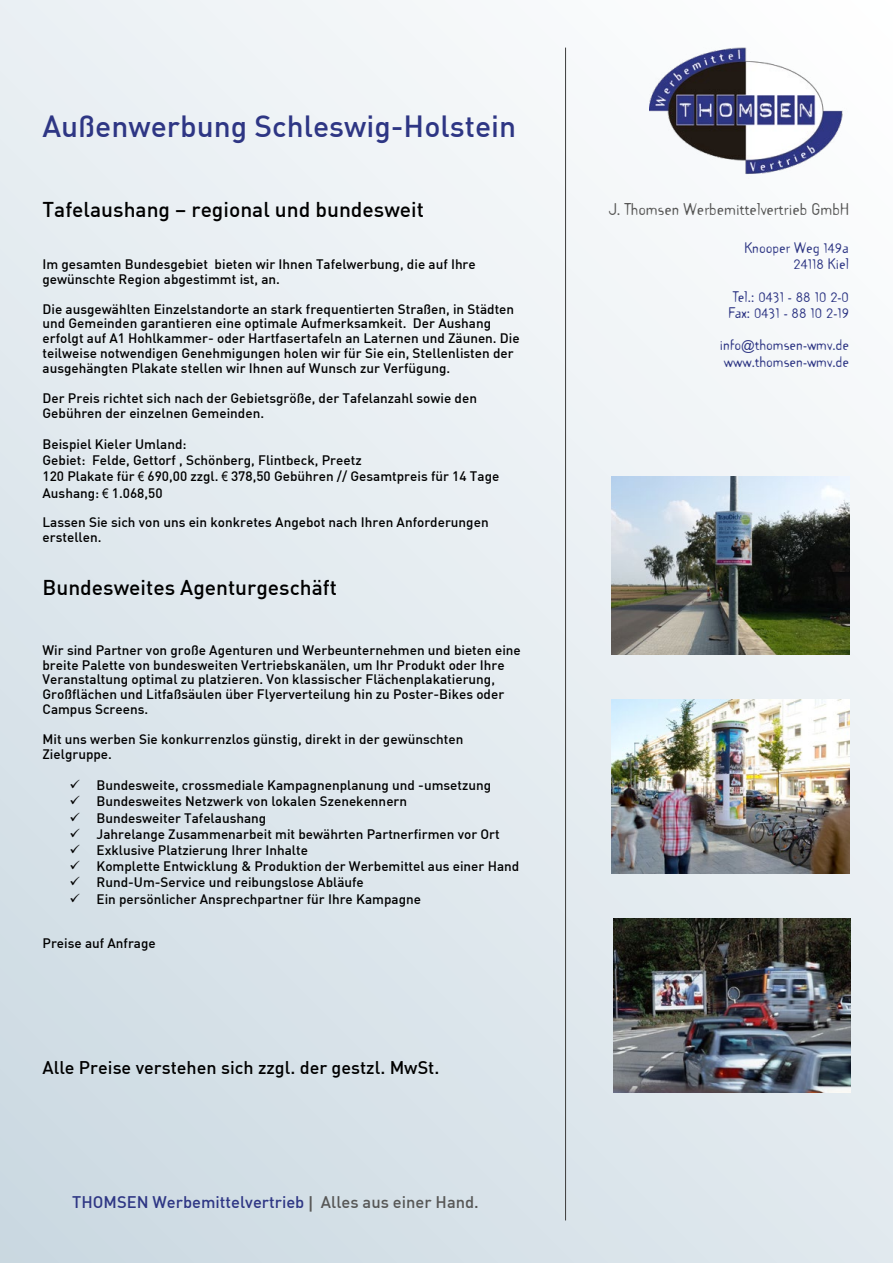
<style>
.page{position:relative;width:893px;height:1263px;background:#fff}
.page>*{position:absolute;margin:0;border:0;box-sizing:border-box;transform-origin:0 0}
.t1{font:500 30px "DIN";color:#2e3684}
.t2{font:500 21px "DIN";color:#000}
.t3{font:500 18px "DIN";color:#000}
.t4{font:500 16.5px "DIN";color:#2e3684}
.t5{font:15px "Template Gothic OT";color:#575756}
.t6{font:500 13.5px/14.9px "DIN";color:#000}
.t7{font:13.5px/16.2px "Template Gothic OT";color:#2e3684;text-align:right}
.s1{font-family:"Arial Narrow";font-weight:400}
.s2{font-family:"Arial";font-weight:700;color:#575756}
.s3{color:#575756}
.s4{font-family:"Arial"}
</style>
<div class="page">
<div style="left:0;top:0;width:893px;height:1263px;background:linear-gradient(to bottom,#f4f7f9,#d3dfe7)"></div>
<img style="left:649px;top:48px;width:200px;height:135px">
<hr style="left:565px;top:48px;width:1px;height:1172px;background:#3c3c3b">
<img style="left:612px;top:476px;width:237px;height:178px">
<img style="left:612px;top:699px;width:237px;height:174px">
<img style="left:614px;top:918px;width:237px;height:175px">
<svg style="left:80px;top:790px;width:14px;height:1px"></svg>
<svg style="left:80px;top:806px;width:14px;height:1px"></svg>
<svg style="left:80px;top:822px;width:14px;height:1px"></svg>
<svg style="left:80px;top:839px;width:14px;height:1px"></svg>
<svg style="left:80px;top:855px;width:14px;height:1px"></svg>
<svg style="left:80px;top:871px;width:14px;height:1px"></svg>
<svg style="left:80px;top:887px;width:14px;height:1px"></svg>
<svg style="left:80px;top:903px;width:14px;height:1px"></svg>
<h1 class="t1" style="left:43px;top:107px;width:475px">Außenwerbung Schleswig-Holstein</h1>
<h2 class="t2" style="left:43px;top:196px;width:383px">Tafelaushang – regional und bundesweit</h2>
<p class="t6" style="left:43px;top:256px;width:435px">Im gesamten Bundesgebiet bieten wir Ihnen Tafelwerbung, die auf Ihre gewünschte Region abgestimmt ist, an.</p>
<p class="t6" style="left:43px;top:301px;width:479px">Die ausgewählten Einzelstandorte an stark frequentierten Straßen, in Städten und Gemeinden garantieren eine optimale Aufmerksamkeit. Der Aushang erfolgt auf A1 Hohlkammer- oder Hartfasertafeln an Laternen und Zäunen. Die teilweise notwendigen Genehmigungen holen wir für Sie ein, Stellenlisten der ausgehängten Plakate stellen wir Ihnen auf Wunsch zur Verfügung.</p>
<p class="t6" style="left:43px;top:390px;width:436px">Der Preis richtet sich nach der Gebietsgröße, der Tafelanzahl sowie den<br>Gebühren der einzelnen Gemeinden.</p>
<p class="t6" style="left:43px;top:435px;width:458px;line-height:16.2px">Beispiel Kieler Umland:<br>Gebiet: Felde, Gettorf , Schönberg, Flintbeck, Preetz<br>120 Plakate für <span class="s1">€</span> 690,00 zzgl. <span class="s1">€</span> 378,50 Gebühren // Gesamtpreis für 14 Tage Aushang: <span class="s1">€</span> 1.068,50</p>
<p class="t6" style="left:43px;top:514px;width:448px">Lassen Sie sich von uns ein konkretes Angebot nach Ihren Anforderungen erstellen.</p>
<h2 class="t2" style="left:43px;top:574px;width:296px">Bundesweites Agenturgeschäft</h2>
<p class="t6" style="left:43px;top:642px;width:480px">Wir sind Partner von große Agenturen und Werbeunternehmen und bieten eine breite Palette von bundesweiten Vertriebskanälen, um Ihr Produkt oder Ihre Veranstaltung optimal zu platzieren. Von klassischer Flächenplakatierung, Großflächen und Litfaßsäulen über Flyerverteilung hin zu Poster-Bikes oder Campus Screens.</p>
<p class="t6" style="left:43px;top:731px;width:422px">Mit uns werben Sie konkurrenzlos günstig, direkt in der gewünschten<br>Zielgruppe.</p>
<p class="t6" style="left:70px;top:777px;width:423px">✓ Bundesweite, crossmediale Kampagnenplanung und -umsetzung</p>
<p class="t6" style="left:70px;top:793px;width:339px">✓ Bundesweites Netzwerk von lokalen Szenekennern</p>
<p class="t6" style="left:70px;top:810px;width:198px">✓ Bundesweiter Tafelaushang</p>
<p class="t6" style="left:70px;top:826px;width:432px">✓ Jahrelange Zusammenarbeit mit bewährten Partnerfirmen vor Ort</p>
<p class="t6" style="left:70px;top:842px;width:240px">✓ Exklusive Platzierung Ihrer Inhalte</p>
<p class="t6" style="left:70px;top:858px;width:451px">✓ Komplette Entwicklung &amp; Produktion der Werbemittel aus einer Hand</p>
<p class="t6" style="left:70px;top:874px;width:296px">✓ Rund-Um-Service und reibungslose Abläufe</p>
<p class="t6" style="left:70px;top:891px;width:353px">✓ Ein persönlicher Ansprechpartner für Ihre Kampagne</p>
<p class="t6" style="left:43px;top:935px;width:115px">Preise auf Anfrage</p>
<h3 class="t3" style="left:43px;top:1056px;width:398px">Alle Preise verstehen sich zzgl. der gestzl. MwSt.</h3>
<p class="t4" style="left:72px;top:1191px;width:408px">THOMSEN Werbemittelvertrieb <span class="s2">|</span> <span class="s3">Alles aus einer Hand.</span></p>
<p class="t5" style="left:609px;top:199px;width:241px">J. Thomsen Werbemittelvertrieb GmbH</p>
<p class="t7" style="left:744px;top:239px;width:106px">Knooper Weg 149a<br>24118 Kiel</p>
<p class="t7" style="left:729px;top:288px;width:122px;text-align:center">Tel.: 0431 - 88 10 2-0<br>Fax: 0431 - 88 10 2-19</p>
<p class="t7" style="left:720px;top:336px;width:131px;text-align:left">info<span class="s4">@</span>thomsen-wmv.de www.thomsen-wmv.de</p>
</div>
